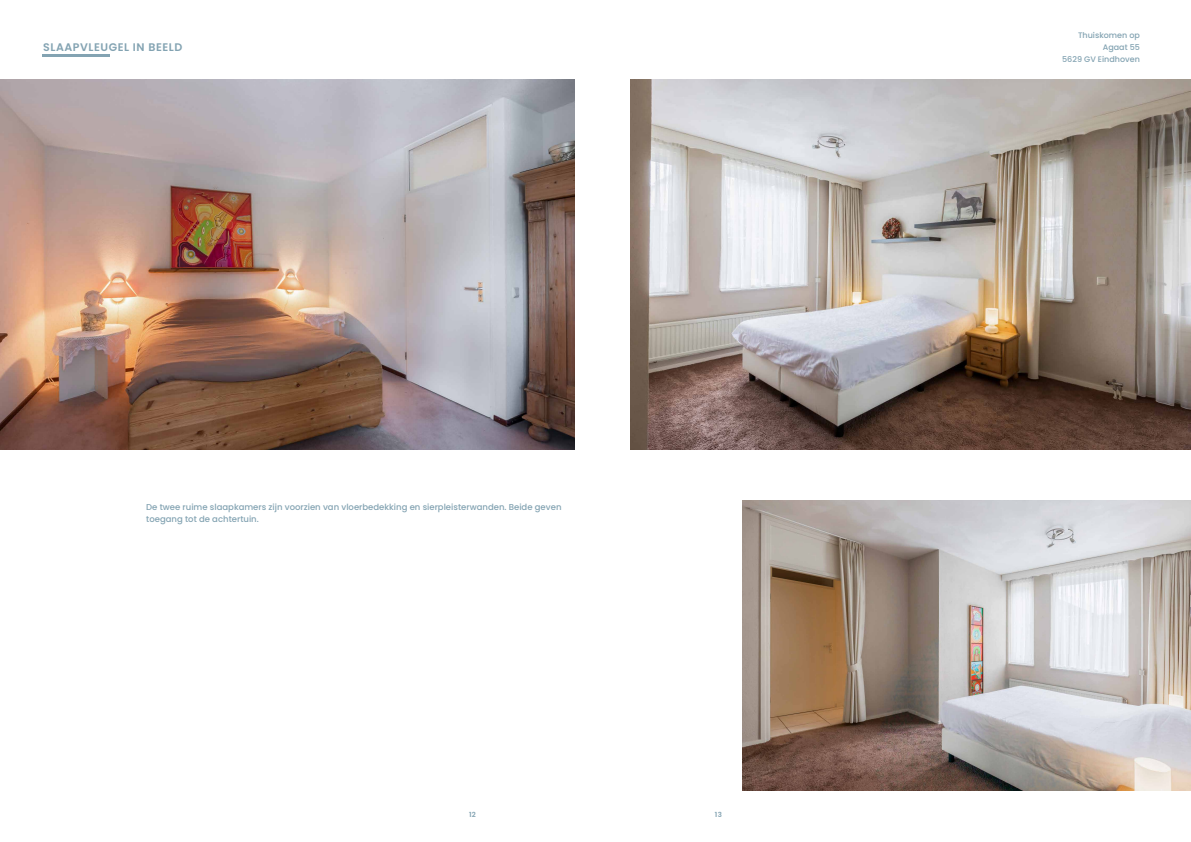
<style>
.page{position:relative;width:1191px;height:842px;background:#fff}
.page>*{position:absolute;margin:0;border:0;box-sizing:border-box;transform-origin:0 0}
.t1{font:600 11px "Poppins";letter-spacing:.05em;color:#83a3b2}
.t2{font:500 8.5px/12px "Poppins";color:#83a3b2}
.t3{font:500 8px "Poppins";color:#83a3b2}
.t4{font:600 7px "Poppins";color:#83a3b2}
</style>
<div class="page">
<img style="left:743px;top:501px;width:448px;height:289px">
<img style="left:0;top:80px;width:574px;height:370px">
<hr style="left:43px;top:55px;width:67px;height:2px;background:#83a3b2">
<img style="left:631px;top:80px;width:560px;height:370px">
<p class="t1" style="left:43px;top:40px;width:141px">SLAAPVLEUGEL IN BEELD</p>
<p class="t2" style="left:146px;top:501px;width:417px">De twee ruime slaapkamers zijn voorzien van vloerbedekking en sierpleisterwanden. Beide geven toegang tot de achtertuin.</p>
<p class="t4" style="left:469px;top:810px;width:8px">12</p>
<p class="t4" style="left:715px;top:810px;width:9px">13</p>
<p class="t3" style="left:1078px;top:31px;width:63px">Thuiskomen op</p>
<p class="t3" style="left:1102px;top:43px;width:39px">Agaat 55</p>
<p class="t3" style="left:1062px;top:55px;width:79px">5629 GV Eindhoven</p>
</div>
